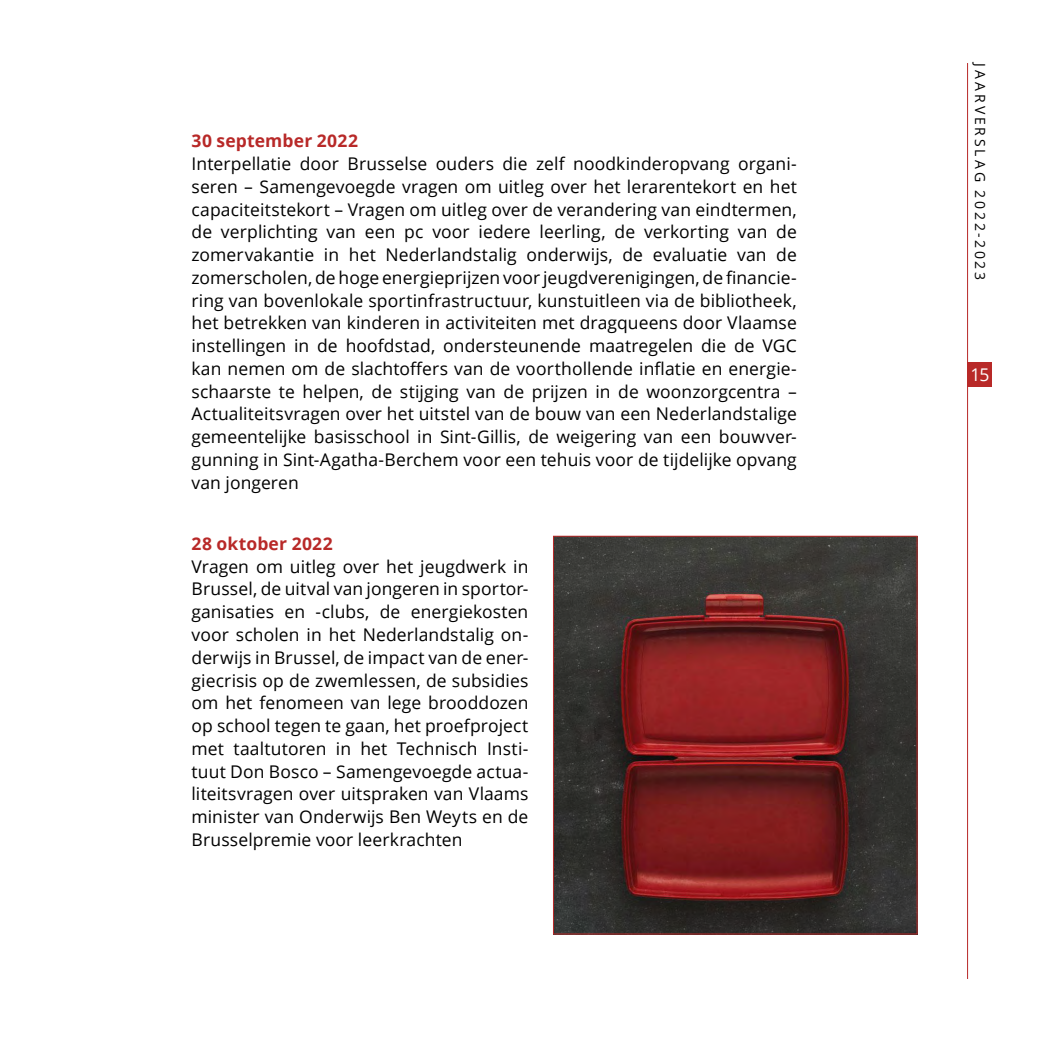
<style>
.page{position:relative;width:1042px;height:1042px;background:#fff}
.page>*{position:absolute;margin:0;border:0;box-sizing:border-box;transform-origin:0 0}
.body{font:17.5px/22.8px "Open Sans";letter-spacing:.005em;color:#000;text-align:justify}
.body-2{font:700 17.5px "Open Sans";letter-spacing:.01em;color:#b82928}
.t1{font:17.5px "Open Sans";color:#fff}
.t2{font:14px "Open Sans";letter-spacing:.205em;color:#000}
</style>
<div class="page">
<hr style="left:967px;top:63px;width:1px;height:916px;background:#b82928">
<div style="left:967px;top:362px;width:25px;height:25px;background:#b82928"></div>
<img style="left:555px;top:538px;width:360px;height:394px">
<div style="left:553px;top:536px;width:364px;height:398px;border:1px solid #b82928"></div>
<p class="body-2" style="left:191px;top:129px;width:168px">30 september 2022</p>
<p class="body" style="left:191px;top:152px;width:607px">Interpellatie door Brusselse ouders die zelf noodkinderopvang organi&shy;seren – Samengevoegde vragen om uitleg over het lerarentekort en het capaciteitstekort – Vragen om uitleg over de verandering van eindtermen, de verplichting van een pc voor iedere leerling, de verkorting van de zomervakantie in het Nederlandstalig onderwijs, de evaluatie van de zomerscholen, de hoge energieprijzen voor jeugdverenigingen, de financie&shy;ring van bovenlokale sportinfrastructuur, kunstuitleen via de bibliotheek, het betrekken van kinderen in activiteiten met dragqueens door Vlaamse instellingen in de hoofdstad, ondersteunende maatregelen die de VGC kan nemen om de slachtoffers van de voorthollende inflatie en energie&shy;schaarste te helpen, de stijging van de prijzen in de woonzorgcentra – Actualiteitsvragen over het uitstel van de bouw van een Nederlandstalige gemeentelijke basisschool in Sint-Gillis, de weigering van een bouwver&shy;gunning in Sint-Agatha-Berchem voor een tehuis voor de tijdelijke opvang van jongeren</p>
<p class="body-2" style="left:191px;top:531px;width:143px">28 oktober 2022</p>
<p class="body" style="left:191px;top:554px;width:338px">Vragen om uitleg over het jeugdwerk in Brussel, de uitval van jongeren in sportor&shy;ganisaties en -clubs, de energiekosten voor scholen in het Nederlandstalig on&shy;derwijs in Brussel, de impact van de ener&shy;giecrisis op de zwemlessen, de subsidies om het fenomeen van lege brooddozen op school tegen te gaan, het proefproject met taaltutoren in het Technisch Insti&shy;tuut Don Bosco – Samengevoegde actua&shy;liteitsvragen over uitspraken van Vlaams minister van Onderwijs Ben Weyts en de Brusselpremie voor leerkrachten</p>
<p class="t2" style="left:989px;top:63px;width:219px;rotate:90deg">JAARVERSLAG 2022-2023</p>
<p class="t1" style="left:970px;top:363px;width:21px">15</p>
</div>
